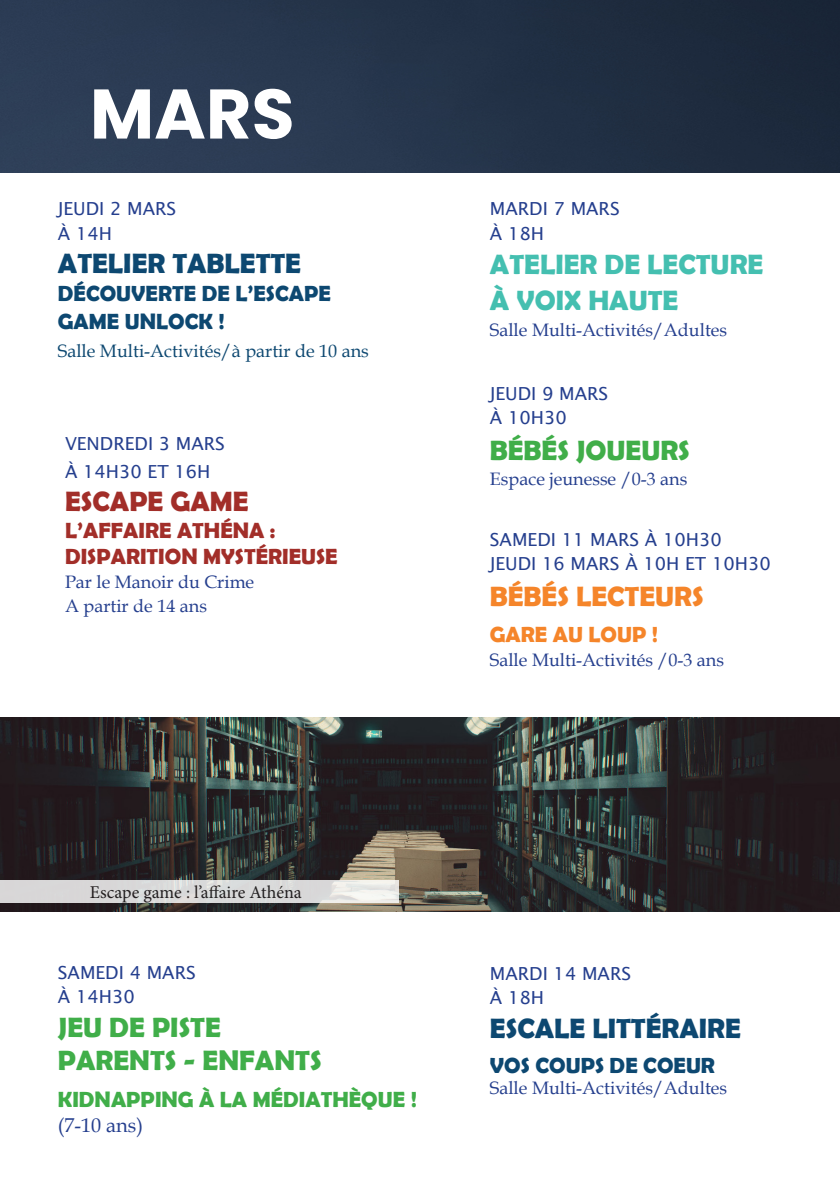
<style>
.page{position:relative;width:840px;height:1191px;background:#fff}
.page>*{position:absolute;margin:0;border:0;box-sizing:border-box;transform-origin:0 0}
.t1{font:700 70px "Poppins";color:#fff}
.t2{font:700 28px "Berlin Sans FB Demi";color:#40ae49}
.t3{font:700 28px "Berlin Sans FB Demi";color:#0d4871}
.t4{font:700 28px/36px "Berlin Sans FB Demi";color:#44bfb0}
.t5{font:700 28px "Berlin Sans FB Demi";color:#f5852a}
.t6{font:700 28px "Berlin Sans FB Demi";color:#a22e29}
.t7{font:700 22px/28px "Berlin Sans FB Demi";color:#0d4871}
.t8{font:700 22px "Berlin Sans FB Demi";color:#a22e29}
.t9{font:700 22px "Berlin Sans FB Demi";color:#40ae49}
.t10{font:700 22px "Berlin Sans FB Demi";color:#f5852a}
.t11{font:20px "Book Antiqua";color:#253f8e}
.t12{font:18px "Lucida Sans";color:#253f8e}
.t13{font:18px "Book Antiqua";color:#253f8e}
.t14{font:18px "Book Antiqua";color:#0d4871}
.t15{font:18px "Minion Pro";letter-spacing:-.005em;color:#231f20}
</style>
<div class="page">
<img style="left:0;top:0;width:839px;height:172px">
<img style="left:0;top:717px;width:839px;height:194px">
<svg style="left:0;top:880px;width:398px;height:23px;background:#dcdcdb"></svg>
<p class="t1" style="left:90px;top:73px;width:206px">MARS</p>
<p class="t12" style="left:58px;top:198px;width:120px">JEUDI 2 MARS</p>
<p class="t12" style="left:58px;top:223px;width:56px">À 14H</p>
<p class="t3" style="left:58px;top:247px;width:244px">ATELIER TABLETTE</p>
<p class="t7" style="left:58px;top:279px;width:274px">DÉCOUVERTE DE L’ESCAPE<br>GAME UNLOCK !</p>
<p class="t14" style="left:58px;top:338px;width:312px">Salle Multi-Activités/à partir de 10 ans</p>
<p class="t12" style="left:65px;top:433px;width:161px">VENDREDI 3 MARS</p>
<p class="t12" style="left:65px;top:461px;width:147px">À 14H30 ET 16H</p>
<p class="t6" style="left:65px;top:485px;width:185px">ESCAPE GAME</p>
<p class="t8" style="left:65px;top:517px;width:212px">L’AFFAIRE ATHÉNA :</p>
<p class="t8" style="left:65px;top:544px;width:274px">DISPARITION MYSTÉRIEUSE</p>
<p class="t13" style="left:65px;top:569px;width:191px">Par le Manoir du Crime</p>
<p class="t13" style="left:65px;top:593px;width:143px">A partir de 14 ans</p>
<p class="t12" style="left:489px;top:198px;width:131px">MARDI 7 MARS</p>
<p class="t12" style="left:489px;top:224px;width:56px">À 18H</p>
<p class="t4" style="left:489px;top:246px;width:275px">ATELIER DE LECTURE<br>À VOIX HAUTE</p>
<p class="t13" style="left:489px;top:317px;width:239px">Salle Multi-Activités/Adultes</p>
<p class="t12" style="left:489px;top:383px;width:120px">JEUDI 9 MARS</p>
<p class="t12" style="left:489px;top:407px;width:78px">À 10H30</p>
<p class="t2" style="left:489px;top:434px;width:201px">BÉBÉS JOUEURS</p>
<p class="t13" style="left:489px;top:466px;width:199px">Espace jeunesse /0-3 ans</p>
<p class="t12" style="left:489px;top:529px;width:233px">SAMEDI 11 MARS À 10H30</p>
<p class="t12" style="left:489px;top:553px;width:282px">JEUDI 16 MARS À 10H ET 10H30</p>
<p class="t5" style="left:489px;top:580px;width:215px">BÉBÉS LECTEURS</p>
<p class="t10" style="left:489px;top:621px;width:170px">GARE AU LOUP !</p>
<p class="t13" style="left:489px;top:647px;width:235px">Salle Multi-Activités /0-3 ans</p>
<p class="t15" style="left:90px;top:880px;width:213px">Escape game : l’affaire Athéna</p>
<p class="t12" style="left:58px;top:962px;width:139px">SAMEDI 4 MARS</p>
<p class="t12" style="left:58px;top:986px;width:78px">À 14H30</p>
<p class="t2" style="left:58px;top:1011px;width:164px">JEU DE PISTE</p>
<p class="t2" style="left:58px;top:1044px;width:265px">PARENTS - ENFANTS</p>
<p class="t9" style="left:58px;top:1086px;width:360px">KIDNAPPING À LA MÉDIATHÈQUE !</p>
<p class="t11" style="left:58px;top:1111px;width:87px">(7-10 ans)</p>
<p class="t12" style="left:489px;top:963px;width:143px">MARDI 14 MARS</p>
<p class="t12" style="left:489px;top:987px;width:56px">À 18H</p>
<p class="t3" style="left:489px;top:1012px;width:252px">ESCALE LITTÉRAIRE</p>
<p class="t7" style="left:489px;top:1050px;width:226px">VOS COUPS DE COEUR</p>
<p class="t13" style="left:489px;top:1075px;width:239px">Salle Multi-Activités/Adultes</p>
</div>
